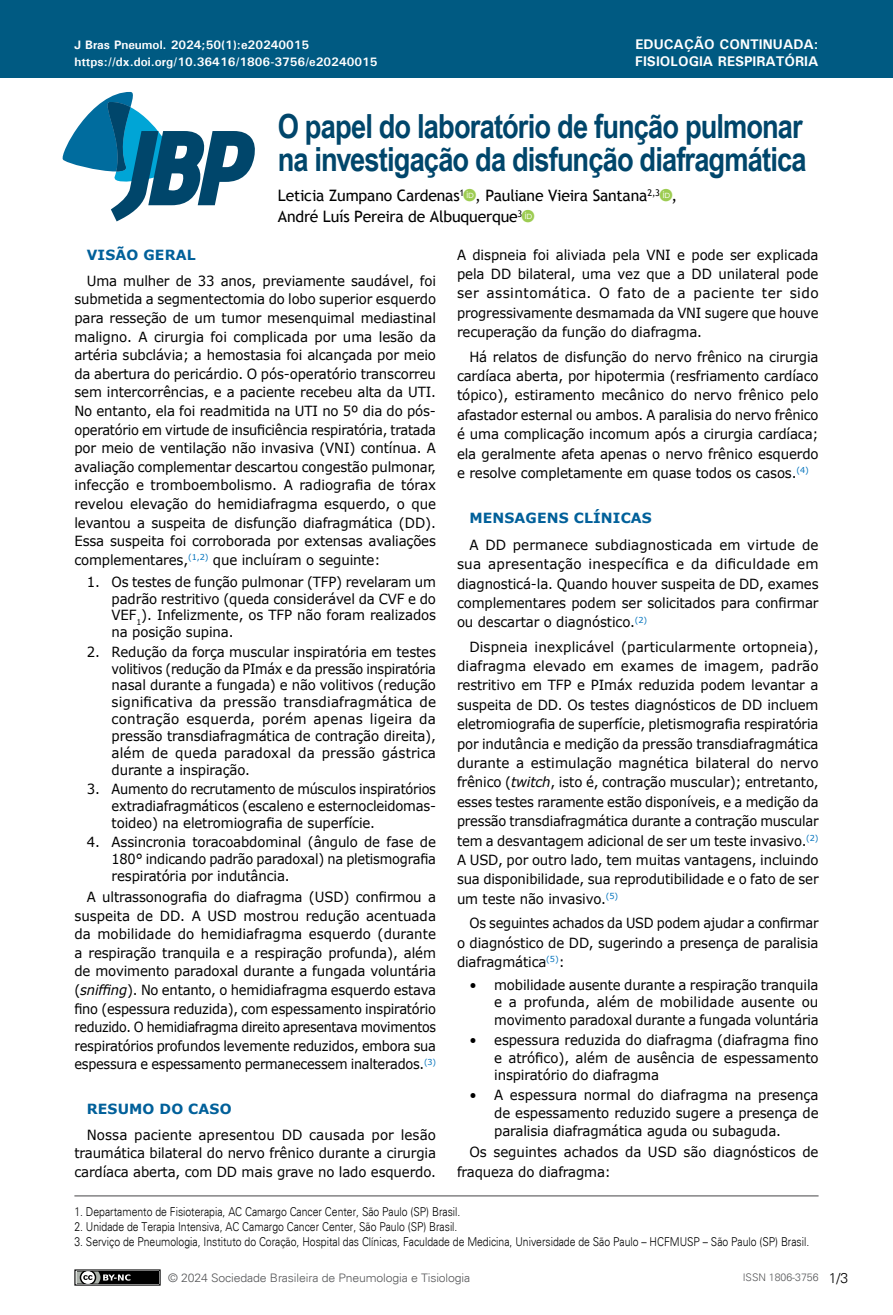
<style>
.page{position:relative;width:893px;height:1315px;background:#fff}
.page>*{position:absolute;margin:0;border:0;box-sizing:border-box;transform-origin:0 0}
.t1{font:700 33.25px/33.2px "Arial Narrow";letter-spacing:-.025em;color:#00466b}
.t2{font:21px "ID font Regular";color:#9dcc52}
.t3{font:15.75px "Trebuchet MS";letter-spacing:-.015em;color:#000}
.t4{font:14px/18.6px "Verdana";letter-spacing:-.01em;color:#000;text-align:justify;scale:.95 1}
.t5{font:14px/19.4px "Verdana";letter-spacing:-.01em;color:#000;text-align:justify;scale:.96 1}
.t6{font:14px/19.4px "Verdana";letter-spacing:-.01em;color:#000;text-align:justify;scale:.92 1}
.t7{font:700 14px/16.8px "Univers";color:#fff}
.t8{font:700 14px "Verdana";letter-spacing:.01em;color:#01609a}
.t9{font:300 14px "Univers";color:#000}
.t10{font:300 12.25px "Univers";color:#000;scale:.85 1}
.t11{font:700 12.25px "Univers";color:#fff}
.t12{font:300 11.72px "Univers";letter-spacing:-.01em;color:#58595b;scale:1.04 1}
.t13{font:300 10.5px "Univers";color:#58595b}
.s1{font-family:"ID font Regular";font-size:21px;color:#9dcc52}
.s2{font-family:"Trebuchet MS";font-size:15.75px;color:#000}
.s3{font-style:italic}
</style>
<div class="page">
<div style="left:0;top:0;width:893px;height:78px;background:#005a82"></div>
<svg style="left:62px;top:91px;width:193px;height:130px"></svg>
<div style="left:75px;top:1270px;width:85px;height:15px;background:#000"></div>
<div style="left:74px;top:1269px;width:87px;height:16px;border:1px solid #000"></div>
<svg style="left:74px;top:1269px;width:56px;height:17px"></svg>
<hr style="left:74px;top:1195px;width:745px;height:1px;background:#464547">
<p class="t11" style="left:74px;top:37px;width:236px">J Bras Pneumol. 2024;50(1):e20240015</p>
<p class="t7" style="left:635px;top:36px;width:185px">EDUCAÇÃO CONTINUADA:<br>FISIOLOGIA RESPIRATÓRIA</p>
<p class="t11" style="left:74px;top:54px;width:305px">https://dx.doi.org/10.36416/1806-3756/e20240015</p>
<h1 class="t1" style="left:278px;top:108px;width:530px">O papel do laboratório de função pulmonar na investigação da disfunção diafragmática</h1>
<p class="t3" style="left:278px;top:186px;width:384px">Leticia Zumpano Cardenas<sup>1</sup><span class="s1">a</span>, Pauliane Vieira Santana<sup>2,3</sup></p>
<h2 class="t2" style="left:660px;top:184px;width:19px">a<span class="s2">,</span></h2>
<p class="t3" style="left:278px;top:207px;width:246px">André Luís Pereira de Albuquerque<sup>3</sup></p>
<h2 class="t2" style="left:522px;top:205px;width:14px">a</h2>
<p class="t8" style="left:87px;top:245px;width:110px">VISÃO GERAL</p>
<p class="t4" style="left:74px;top:271px;width:382px;text-indent:12px">Uma mulher de 33 anos, previamente saudável, foi submetida a segmentectomia do lobo superior esquerdo para resseção de um tumor mesenquimal mediastinal maligno. A cirurgia foi complicada por uma lesão da artéria subclávia; a hemostasia foi alcançada por meio da abertura do pericárdio. O pós-operatório transcorreu sem intercorrências, e a paciente recebeu alta da UTI.<br>No entanto, ela foi readmitida na UTI no 5º dia do pós&shy;operatório em virtude de insuficiência respiratória, tratada por meio de ventilação não invasiva (VNI) contínua. A avaliação complementar descartou congestão pulmonar, infecção e tromboembolismo. A radiografia de tórax revelou elevação do hemidiafragma esquerdo, o que levantou a suspeita de disfunção diafragmática (DD).<br>Essa suspeita foi corroborada por extensas avaliações complementares,<sup>(1,2)</sup> que incluíram o seguinte:</p>
<p class="t4" style="left:112px;top:573px;width:343px;line-height:16.8px;text-indent:-25px">1. Os testes de função pulmonar (TFP) revelaram um padrão restritivo (queda considerável da CVF e do VEF<sub>1</sub>). Infelizmente, os TFP não foram realizados na posição supina.</p>
<p class="t4" style="left:112px;top:643px;width:343px;line-height:16.8px;text-indent:-25px">2. Redução da força muscular inspiratória em testes volitivos (redução da PImáx e da pressão inspiratória nasal durante a fungada) e não volitivos (redução significativa da pressão transdiafragmática de contração esquerda, porém apenas ligeira da pressão transdiafragmática de contração direita), além de queda paradoxal da pressão gástrica durante a inspiração.</p>
<p class="t4" style="left:112px;top:780px;width:343px;line-height:16.8px;text-indent:-25px">3. Aumento do recrutamento de músculos inspiratórios extradiafragmáticos (escaleno e esternocleidomas&shy;toideo) na eletromiografia de superfície.</p>
<p class="t4" style="left:112px;top:834px;width:343px;line-height:16.8px;text-indent:-25px">4. Assincronia toracoabdominal (ângulo de fase de 180° indicando padrão paradoxal) na pletismografia respiratória por indutância.</p>
<p class="t4" style="left:74px;top:887px;width:382px;text-indent:12px">A ultrassonografia do diafragma (USD) confirmou a suspeita de DD. A USD mostrou redução acentuada da mobilidade do hemidiafragma esquerdo (durante a respiração tranquila e a respiração profunda), além de movimento paradoxal durante a fungada voluntária (<span class="s3">sniffing</span>). No entanto, o hemidiafragma esquerdo estava fino (espessura reduzida), com espessamento inspiratório reduzido. O hemidiafragma direito apresentava movimentos respiratórios profundos levemente reduzidos, embora sua espessura e espessamento permanecessem inalterados.<sup>(3)</sup></p>
<p class="t8" style="left:87px;top:1099px;width:146px">RESUMO DO CASO</p>
<p class="t5" style="left:74px;top:1125px;width:378px;line-height:18.6px;text-indent:12px">Nossa paciente apresentou DD causada por lesão traumática bilateral do nervo frênico durante a cirurgia cardíaca aberta, com DD mais grave no lado esquerdo.</p>
<p class="t4" style="left:457px;top:245px;width:382px;line-height:19.4px">A dispneia foi aliviada pela VNI e pode ser explicada pela DD bilateral, uma vez que a DD unilateral pode ser assintomática. O fato de a paciente ter sido progressivamente desmamada da VNI sugere que houve recuperação da função do diafragma.</p>
<p class="t4" style="left:457px;top:347px;width:382px;line-height:19.4px;text-indent:12px">Há relatos de disfunção do nervo frênico na cirurgia cardíaca aberta, por hipotermia (resfriamento cardíaco tópico), estiramento mecânico do nervo frênico pelo afastador esternal ou ambos. A paralisia do nervo frênico é uma complicação incomum após a cirurgia cardíaca; ela geralmente afeta apenas o nervo frênico esquerdo e resolve completamente em quase todos os casos.<sup>(4)</sup></p>
<p class="t8" style="left:469px;top:509px;width:184px">MENSAGENS CLÍNICAS</p>
<p class="t5" style="left:457px;top:535px;width:378px;text-indent:12px">A DD permanece subdiagnosticada em virtude de sua apresentação inespecífica e da dificuldade em diagnosticá-la. Quando houver suspeita de DD, exames complementares podem ser solicitados para confirmar ou descartar o diagnóstico.<sup>(2)</sup></p>
<p class="t5" style="left:457px;top:637px;width:378px;text-indent:12px">Dispneia inexplicável (particularmente ortopneia), diafragma elevado em exames de imagem, padrão restritivo em TFP e PImáx reduzida podem levantar a suspeita de DD. Os testes diagnósticos de DD incluem eletromiografia de superfície, pletismografia respiratória por indutância e medição da pressão transdiafragmática durante a estimulação magnética bilateral do nervo frênico (<span class="s3">twitch</span>, isto é, contração muscular); entretanto, esses testes raramente estão disponíveis, e a medição da pressão transdiafragmática durante a contração muscular tem a desvantagem adicional de ser um teste invasivo.<sup>(2)<br></sup>A USD, por outro lado, tem muitas vantagens, incluindo sua disponibilidade, sua reprodutibilidade e o fato de ser um teste não invasivo.<sup>(5)</sup></p>
<p class="t6" style="left:457px;top:913px;width:395px;text-indent:12px">Os seguintes achados da USD podem ajudar a confirmar o diagnóstico de DD, sugerindo a presença de paralisia diafragmática<sup>(5)</sup>:</p>
<p class="t4" style="left:494px;top:975px;width:343px;line-height:17.7px;text-indent:-25px">• mobilidade ausente durante a respiração tranquila e a profunda, além de mobilidade ausente ou movimento paradoxal durante a fungada voluntária</p>
<p class="t4" style="left:494px;top:1031px;width:343px;line-height:17.7px;text-indent:-25px">• espessura reduzida do diafragma (diafragma fino e atrófico), além de ausência de espessamento inspiratório do diafragma</p>
<p class="t4" style="left:494px;top:1086px;width:343px;line-height:17.7px;text-indent:-25px">• A espessura normal do diafragma na presença de espessamento reduzido sugere a presença de paralisia diafragmática aguda ou subaguda.</p>
<p class="t5" style="left:457px;top:1143px;width:378px;text-indent:12px">Os seguintes achados da USD são diagnósticos de fraqueza do diafragma:</p>
<p class="t10" style="left:74px;top:1204px;width:456px">1. Departamento de Fisioterapia, AC Camargo Cancer Center, São Paulo (SP) Brasil.</p>
<p class="t10" style="left:74px;top:1219px;width:452px">2. Unidade de Terapia Intensiva, AC Camargo Cancer Center, São Paulo (SP) Brasil.</p>
<p class="t10" style="left:74px;top:1233px;width:866px">3. Serviço de Pneumologia, Instituto do Coração, Hospital das Clínicas, Faculdade de Medicina, Universidade de São Paulo – HCFMUSP – São Paulo (SP) Brasil.</p>
<p class="t12" style="left:168px;top:1270px;width:292px">© 2024 Sociedade Brasileira de Pneumologia e Tisiologia</p>
<p class="t13" style="left:743px;top:1271px;width:77px">ISSN 1806-3756</p>
<p class="t9" style="left:829px;top:1269px;width:21px">1/3</p>
</div>
